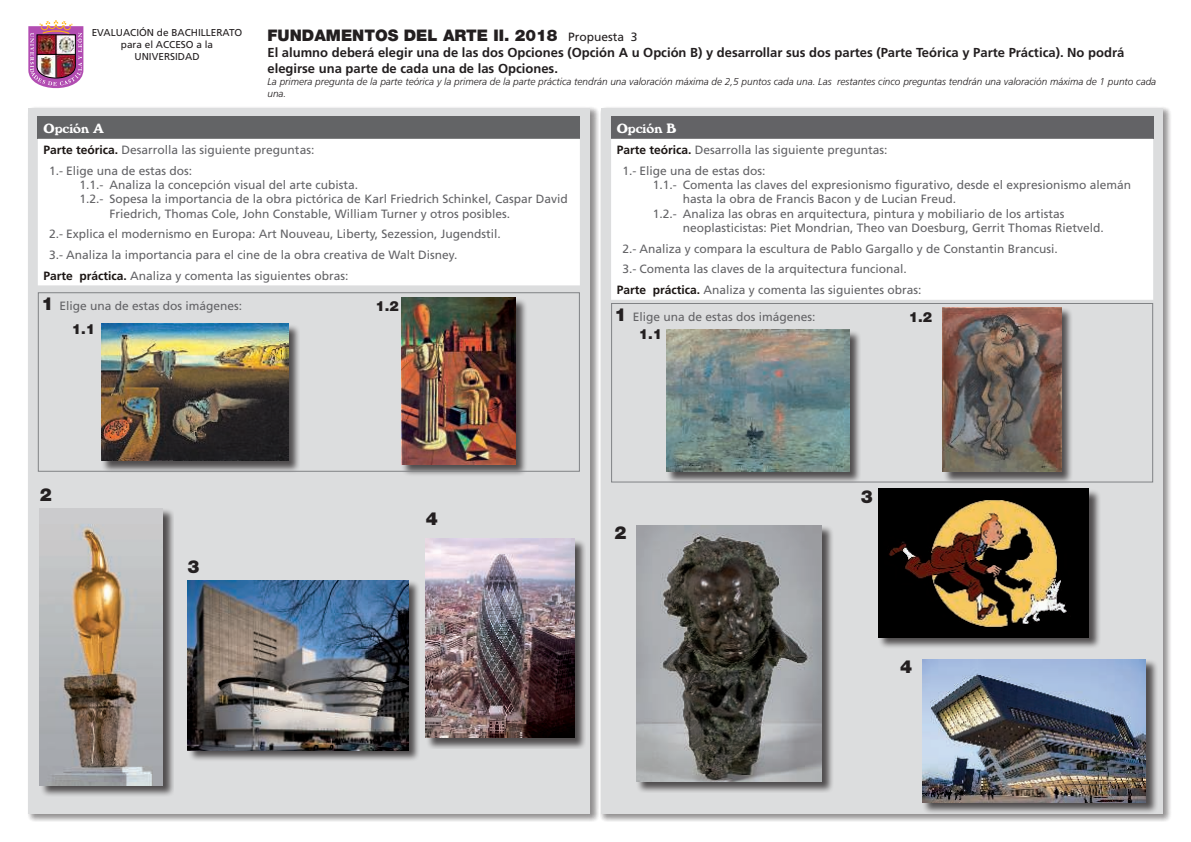
<style>
.page{position:relative;width:1191px;height:842px;background:#fff}
.page>*{position:absolute;margin:0;border:0;box-sizing:border-box;transform-origin:0 0}
.t1{font:900 18px "Helvetica Neue";color:#231f20}
.t2{font:900 16px "Helvetica Neue";color:#231f20}
.t3{font:700 14px "Windsor D";color:#fff}
.t4{font:900 14px "Helvetica Neue";color:#231f20}
.t5{font:700 13px/15.6px "Frutiger";color:#231f20}
.t6{font:12px/20.7px "Frutiger";color:#636366}
.t7{font:italic 300 10px/12px "Frutiger";color:#231f20}
.t8{font:10px/12px "Frutiger";color:#231f20;text-align:center}
.s1{font-family:"Frutiger";font-weight:400;font-size:12px}
.s2{font-weight:700;color:#1b1513}
.s3{font-family:"Helvetica Neue";font-weight:900;font-size:18px;color:#231f20}
</style>
<div class="page">
<div style="left:26px;top:106px;width:572px;height:716px;background:#231f20;opacity:.5"></div>
<div style="left:28px;top:108px;width:562px;height:706px;background:#dcddde"></div>
<div style="left:599px;top:106px;width:572px;height:716px;background:#231f20;opacity:.5"></div>
<div style="left:601px;top:108px;width:562px;height:706px;background:#dcddde"></div>
<img style="left:28px;top:20px;width:55px;height:69px">
<div style="left:38px;top:117px;width:542px;height:22px;background:#636466"></div>
<div style="left:38px;top:139px;width:542px;height:146px;background:#fff"></div>
<div style="left:611px;top:117px;width:542px;height:22px;background:#636366"></div>
<div style="left:611px;top:139px;width:542px;height:161px;background:#fff"></div>
<div style="left:636px;top:525px;width:197px;height:268px;background:#231f20;opacity:.75"></div>
<img style="left:636px;top:525px;width:185px;height:256px">
<div style="left:878px;top:488px;width:222px;height:161px;background:#231f20;opacity:.75"></div>
<img style="left:878px;top:489px;width:210px;height:148px">
<div style="left:942px;top:307px;width:130px;height:177px;background:#231f20;opacity:.75"></div>
<img style="left:942px;top:307px;width:119px;height:165px">
<div style="left:666px;top:329px;width:195px;height:154px;background:#231f20;opacity:.75"></div>
<img style="left:666px;top:330px;width:183px;height:142px">
<div style="left:921px;top:659px;width:236px;height:155px;background:#231f20;opacity:.75"></div>
<img style="left:922px;top:659px;width:223px;height:143px">
<div style="left:401px;top:298px;width:126px;height:178px;background:#231f20;opacity:.75"></div>
<img style="left:401px;top:298px;width:114px;height:166px">
<div style="left:101px;top:323px;width:199px;height:150px;background:#231f20;opacity:.75"></div>
<img style="left:101px;top:323px;width:187px;height:138px">
<div style="left:187px;top:580px;width:233px;height:182px;background:#231f20;opacity:.75"></div>
<img style="left:188px;top:580px;width:220px;height:170px">
<div style="left:425px;top:538px;width:161px;height:211px;background:#231f20;opacity:.75"></div>
<img style="left:426px;top:539px;width:148px;height:198px">
<div style="left:40px;top:508px;width:134px;height:289px;background:#231f20;opacity:.75"></div>
<img style="left:40px;top:508px;width:122px;height:277px">
<div style="left:38px;top:292px;width:542px;height:180px;border:1px solid #808285"></div>
<div style="left:611px;top:303px;width:542px;height:179px;border:1px solid #808285"></div>
<p class="t8" style="left:92px;top:27px;width:152px">EVALUACIÓN de BACHILLERATO para el ACCESO a la<br>UNIVERSIDAD</p>
<h2 class="t2" style="left:267px;top:27px;width:371px">FUNDAMENTOS DEL ARTE II. 2018 <span class="s1">Propuesta 3</span></h2>
<p class="t5" style="left:267px;top:46px;width:858px">El alumno deberá elegir una de las dos Opciones (Opción A u Opción B) y desarrollar sus dos partes (Parte Teórica y Parte Práctica). No podrá elegirse una parte de cada una de las Opciones.</p>
<p class="t7" style="left:267px;top:76px;width:890px">La primera pregunta de la parte teórica y la primera de la parte práctica tendrán una valoración máxima de 2,5 puntos cada una. Las restantes cinco preguntas tendrán una valoración máxima de 1 punto cada una.</p>
<p class="t3" style="left:43px;top:124px;width:62px">Opción A</p>
<p class="t6" style="left:49px;top:140px;width:267px;text-indent:-6px"><span class="s2">Parte teórica.</span> Desarrolla las siguiente preguntas:<br>1.- Elige una de estas dos:</p>
<p class="t6" style="left:79px;top:175px;width:280px">1.1.- Analiza la concepción visual del arte cubista.</p>
<p class="t6" style="left:79px;top:190px;width:490px">1.2.- Sopesa la importancia de la obra pictórica de Karl Friedrich Schinkel, Caspar David</p>
<p class="t6" style="left:109px;top:204px;width:402px">Friedrich, Thomas Cole, John Constable, William Turner y otros posibles.</p>
<p class="t6" style="left:49px;top:225px;width:453px">2.- Explica el modernismo en Europa: Art Nouveau, Liberty, Sezession, Jugendstil.</p>
<p class="t6" style="left:49px;top:245px;width:410px">3.- Analiza la importancia para el cine de la obra creativa de Walt Disney.</p>
<p class="t6" style="left:43px;top:266px;width:306px"><span class="s2">Parte práctica.</span> Analiza y comenta las siguientes obras:</p>
<p class="t6" style="left:41px;top:297px;width:202px"><span class="s3">1</span> Elige una de estas dos imágenes:</p>
<p class="t4" style="left:375px;top:298px;width:25px">1.2</p>
<p class="t4" style="left:72px;top:321px;width:25px">1.1</p>
<p class="t3" style="left:617px;top:124px;width:61px">Opción B</p>
<p class="t6" style="left:622px;top:140px;width:267px;text-indent:-6px"><span class="s2">Parte teórica.</span> Desarrolla las siguiente preguntas:<br>1.- Elige una de estas dos:</p>
<p class="t6" style="left:653px;top:175px;width:480px">1.1.- Comenta las claves del expresionismo figurativo, desde el expresionismo alemán</p>
<p class="t6" style="left:683px;top:190px;width:275px">hasta la obra de Francis Bacon y de Lucian Freud.</p>
<p class="t6" style="left:653px;top:204px;width:413px">1.2.- Analiza las obras en arquitectura, pintura y mobiliario de los artistas</p>
<p class="t6" style="left:683px;top:218px;width:422px">neoplasticistas: Piet Mondrian, Theo van Doesburg, Gerrit Thomas Rietveld.</p>
<p class="t6" style="left:622px;top:239px;width:437px">2.- Analiza y compara la escultura de Pablo Gargallo y de Constantin Brancusi.</p>
<p class="t6" style="left:622px;top:260px;width:286px">3.- Comenta las claves de la arquitectura funcional.</p>
<p class="t6" style="left:617px;top:281px;width:306px"><span class="s2">Parte práctica.</span> Analiza y comenta las siguientes obras:</p>
<p class="t6" style="left:614px;top:307px;width:202px"><span class="s3">1</span> Elige una de estas dos imágenes:</p>
<p class="t4" style="left:909px;top:309px;width:25px">1.2</p>
<p class="t4" style="left:639px;top:326px;width:25px">1.1</p>
<h1 class="t1" style="left:40px;top:484px;width:14px">2</h1>
<h1 class="t1" style="left:188px;top:556px;width:14px">3</h1>
<h1 class="t1" style="left:426px;top:508px;width:14px">4</h1>
<h1 class="t1" style="left:614px;top:522px;width:14px">2</h1>
<h1 class="t1" style="left:860px;top:486px;width:14px">3</h1>
<h1 class="t1" style="left:900px;top:656px;width:14px">4</h1>
</div>
